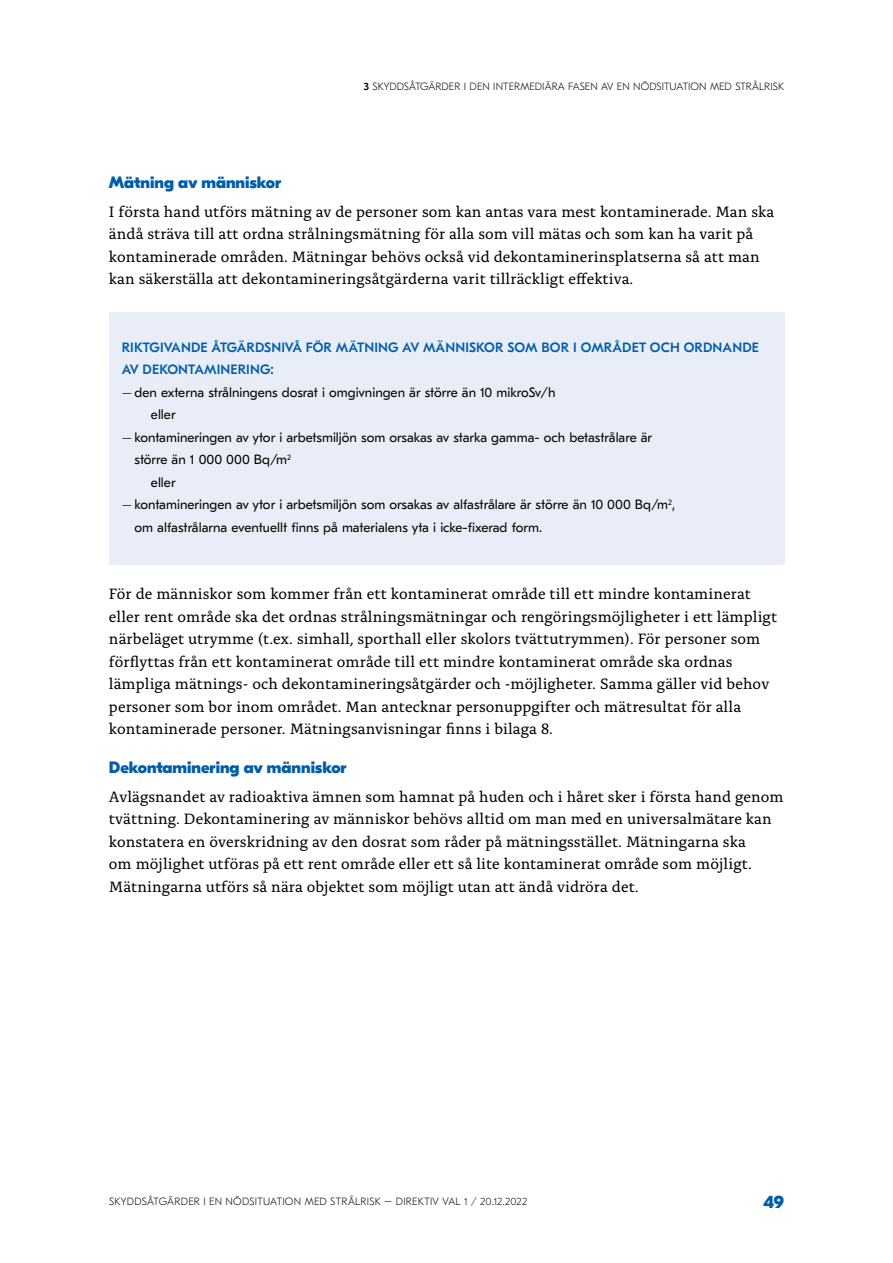
<style>
.page{position:relative;width:893px;height:1263px;background:#fff}
.page>*{position:absolute;margin:0;border:0;box-sizing:border-box;transform-origin:0 0}
.t1{font:800 18px "GT Eesti Display";color:#005da9}
.t2{font:800 16.5px "GT Eesti Display";color:#005da9}
.P_1{font:15.75px/22.5px "Alda OT";letter-spacing:.005em;color:#000}
.väriboksin_tekstit_l{font:13.5px/22.5px "GT Eesti Text";color:#000}
.väriboksin_sisältöot{font:500 13.5px/22.5px "GT Eesti Text";letter-spacing:.01em;color:#005da9}
.väriboksin_tekstit{font:13.5px "GT Eesti Text";color:#000}
.t3{font:100 10.5px "GT Eesti Text";letter-spacing:.01em;color:#000}
.s1{font-weight:500}
.s2{font-weight:100}
</style>
<div class="page">
<div style="left:109px;top:312px;width:675px;height:78px;background:#e9edf8"></div>
<div style="left:109px;top:374px;width:675px;height:56px;background:#e9edf8"></div>
<div style="left:109px;top:419px;width:675px;height:78px;background:#e9edf8"></div>
<div style="left:109px;top:486px;width:675px;height:79px;background:#e9edf8"></div>
<p class="t3" style="left:364px;top:80px;width:422px"><span class="s1">3</span> SKYDDSÅTGÄRDER I DEN INTERMEDIÄRA FASEN AV EN NÖDSITUATION MED STRÅLRISK</p>
<h4 class="t2" style="left:109px;top:173px;width:174px">Mätning av människor</h4>
<p class="P_1" style="left:109px;top:202px;width:667px">I första hand utförs mätning av de personer som kan antas vara mest kontaminerade. Man ska ändå sträva till att ordna strålningsmätning för alla som vill mätas och som kan ha varit på kontaminerade områden. Mätningar behövs också vid dekontaminerinsplatserna så att man kan säkerställa att dekontamineringsåtgärderna varit tillräckligt effektiva.</p>
<p class="väriboksin_sisältöot" style="left:122px;top:336px;width:639px">RIKTGIVANDE ÅTGÄRDSNIVÅ FÖR MÄTNING AV MÄNNISKOR SOM BOR I OMRÅDET OCH ORDNANDE<br>AV DEKONTAMINERING:</p>
<p class="väriboksin_tekstit_l" style="left:122px;top:381px;width:435px"><span class="s2">–</span> den externa strålningens dosrat i omgivningen är större än 10 mikroSv/h</p>
<p class="väriboksin_tekstit" style="left:151px;top:407px;width:26px">eller</p>
<p class="väriboksin_tekstit_l" style="left:134px;top:426px;width:519px;text-indent:-13px"><span class="s2">–</span> kontamineringen av ytor i arbetsmiljön som orsakas av starka gamma- och betastrålare är större än 1 000 000 Bq/m<sup>2</sup></p>
<p class="väriboksin_tekstit" style="left:151px;top:475px;width:26px">eller</p>
<p class="väriboksin_tekstit_l" style="left:134px;top:494px;width:542px;text-indent:-13px"><span class="s2">–</span> kontamineringen av ytor i arbetsmiljön som orsakas av alfastrålare är större än 10 000 Bq/m<sup>2</sup>, om alfastrålarna eventuellt finns på materialens yta i icke-fixerad form.</p>
<p class="P_1" style="left:109px;top:584px;width:670px">För de människor som kommer från ett kontaminerat område till ett mindre kontaminerat eller rent område ska det ordnas strålningsmätningar och rengöringsmöjligheter i ett lämpligt närbeläget utrymme (t.ex. simhall, sporthall eller skolors tvättutrymmen). För personer som förflyttas från ett kontaminerat område till ett mindre kontaminerat område ska ordnas lämpliga mätnings- och dekontamineringsåtgärder och -möjligheter. Samma gäller vid behov personer som bor inom området. Man antecknar personuppgifter och mätresultat för alla kontaminerade personer. Mätningsanvisningar finns i bilaga 8.</p>
<h4 class="t2" style="left:109px;top:758px;width:239px">Dekontaminering av människor</h4>
<p class="P_1" style="left:109px;top:787px;width:676px">Avlägsnandet av radioaktiva ämnen som hamnat på huden och i håret sker i första hand genom tvättning. Dekontaminering av människor behövs alltid om man med en universalmätare kan konstatera en överskridning av den dosrat som råder på mätningsstället. Mätningarna ska<br>om möjlighet utföras på ett rent område eller ett så lite kontaminerat område som möjligt.<br>Mätningarna utförs så nära objektet som möjligt utan att ändå vidröra det.</p>
<p class="t3" style="left:109px;top:1196px;width:420px">SKYDDSÅTGÄRDER I EN NÖDSITUATION MED STRÅLRISK – DIREKTIV VAL 1 / 20.12.2022</p>
<p class="t1" style="left:763px;top:1192px;width:22px">49</p>
</div>
